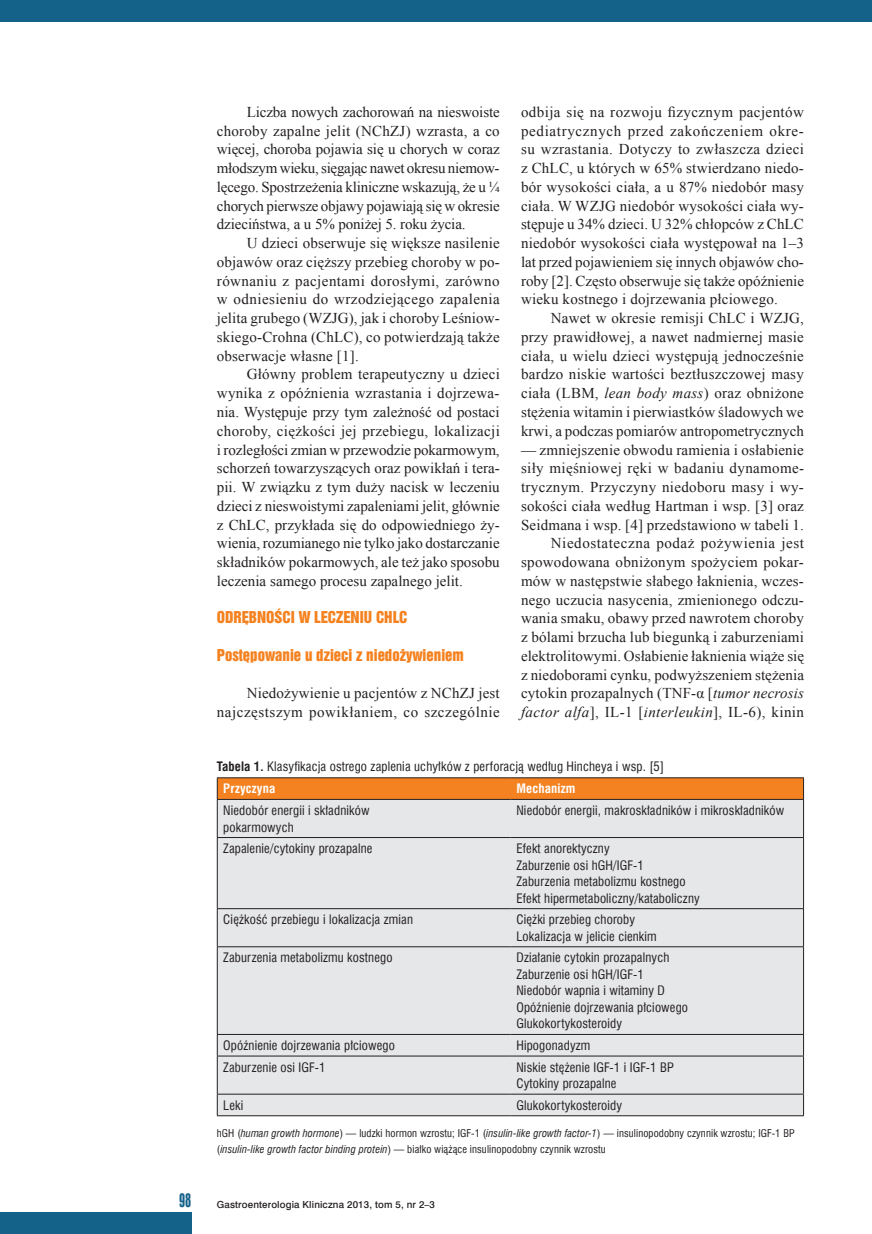
<style>
.page{position:relative;width:872px;height:1234px;background:#fff}
.page>*{position:absolute;margin:0;border:0;box-sizing:border-box;transform-origin:0 0}
.t1{font:18px "Swis 924 EU";color:#14618a}
.t2{font:15px/18.8px "Times New Roman";letter-spacing:.01em;color:#231f20;text-align:justify}
.t3{font:15px/18.8px "Times New Roman";letter-spacing:.035em;color:#231f20;text-align:right}
.t4{font:15px "Swis 921 EU";color:#f58220}
.t5{font:12.75px/16.5px "Swis 721 Cn EU";letter-spacing:.01em;color:#231f20}
.t6{font:700 12.75px "Swis 721 Cn EU";letter-spacing:.015em;color:#fff}
.t7{font:10.5px/16.5px "Swis 721 Cn EU";letter-spacing:.01em;color:#231f20}
.t8{font:9.75px "Swis 721 Md EU";letter-spacing:.015em;color:#231f20}
.s1{font-style:italic}
.s2{font-weight:700}
.s3{font-weight:700;color:#fff}
</style>
<div class="page">
<div style="left:0;top:0;width:872px;height:21px;background:#14618a"></div>
<div style="left:0;top:1212px;width:191px;height:21px;background:#14618a"></div>
<div style="left:218px;top:799px;width:585px;height:316px;background:#e6e7e9"></div>
<hr style="left:217px;top:799px;width:1px;height:38px;background:#231f20">
<hr style="left:803px;top:799px;width:1px;height:38px;background:#231f20">
<hr style="left:217px;top:837px;width:293px;height:1px;background:#231f20">
<hr style="left:217px;top:837px;width:1px;height:71px;background:#231f20">
<hr style="left:510px;top:837px;width:294px;height:1px;background:#231f20">
<hr style="left:803px;top:837px;width:1px;height:71px;background:#231f20">
<hr style="left:217px;top:908px;width:293px;height:1px;background:#231f20">
<hr style="left:217px;top:908px;width:1px;height:38px;background:#231f20">
<hr style="left:510px;top:908px;width:294px;height:1px;background:#231f20">
<hr style="left:803px;top:908px;width:1px;height:38px;background:#231f20">
<hr style="left:217px;top:946px;width:293px;height:1px;background:#231f20">
<hr style="left:217px;top:946px;width:1px;height:87px;background:#231f20">
<hr style="left:510px;top:946px;width:294px;height:1px;background:#231f20">
<hr style="left:803px;top:946px;width:1px;height:87px;background:#231f20">
<hr style="left:217px;top:1033px;width:293px;height:1px;background:#231f20">
<svg style="left:217px;top:1034px;width:1px;height:21px"></svg>
<hr style="left:510px;top:1033px;width:294px;height:1px;background:#231f20">
<svg style="left:803px;top:1034px;width:1px;height:21px"></svg>
<hr style="left:217px;top:1055px;width:293px;height:1px;background:#231f20">
<hr style="left:217px;top:1056px;width:1px;height:37px;background:#231f20">
<hr style="left:510px;top:1055px;width:294px;height:1px;background:#231f20">
<hr style="left:803px;top:1056px;width:1px;height:37px;background:#231f20">
<hr style="left:217px;top:1093px;width:293px;height:1px;background:#231f20">
<svg style="left:217px;top:1094px;width:1px;height:21px"></svg>
<hr style="left:510px;top:1093px;width:294px;height:1px;background:#231f20">
<svg style="left:803px;top:1094px;width:1px;height:21px"></svg>
<hr style="left:217px;top:1115px;width:293px;height:1px;background:#231f20">
<hr style="left:510px;top:1115px;width:294px;height:1px;background:#231f20">
<svg style="left:217px;top:777px;width:587px;height:22px;background:#ea7e22"></svg>
<p class="t2" style="left:217px;top:102px;width:284px;text-indent:30px">Liczba nowych zachorowań na nieswoiste choroby zapalne jelit (NChZJ) wzrasta, a co więcej, choroba pojawia się u chorych w coraz młodszym wieku, sięgając nawet okresu niemow&shy;lęcego. Spostrzeżenia kliniczne wskazują, że u ¼ chorych pierwsze objawy pojawiają się w okresie dzieciństwa, a u 5% poniżej 5. roku życia.</p>
<p class="t2" style="left:217px;top:233px;width:284px;text-indent:30px">U dzieci obserwuje się większe nasilenie objawów oraz cięższy przebieg choroby w po&shy;równaniu z pacjentami dorosłymi, zarówno w odniesieniu do wrzodziejącego zapalenia jelita grubego (WZJG), jak i choroby Leśniow&shy;skiego-Crohna (ChLC), co potwierdzają także obserwacje własne [1].</p>
<p class="t2" style="left:217px;top:365px;width:284px;text-indent:30px">Główny problem terapeutyczny u dzieci wynika z opóźnienia wzrastania i dojrzewa&shy;nia. Występuje przy tym zależność od postaci choroby, ciężkości jej przebiegu, lokalizacji i rozległości zmian w przewodzie pokarmowym, schorzeń towarzyszących oraz powikłań i tera&shy;pii. W związku z tym duży nacisk w leczeniu dzieci z nieswoistymi zapaleniami jelit, głównie z ChLC, przykłada się do odpowiedniego ży&shy;wienia, rozumianego nie tylko jako dostarczanie składników pokarmowych, ale też jako sposobu leczenia samego procesu zapalnego jelit.</p>
<p class="t4" style="left:217px;top:607px;width:184px">Odrębności w leczeniu ChLC</p>
<p class="t4" style="left:217px;top:645px;width:248px">Postępowanie u dzieci z niedożywieniem</p>
<p class="t3" style="left:217px;top:683px;width:284px">Niedożywienie u pacjentów z NChZJ jest najczęstszym powikłaniem, co szczególnie</p>
<p class="t2" style="left:521px;top:102px;width:284px">odbija się na rozwoju fizycznym pacjentów pediatrycznych przed zakończeniem okre&shy;su wzrastania. Dotyczy to zwłaszcza dzieci z ChLC, u których w 65% stwierdzano niedo&shy;bór wysokości ciała, a u 87% niedobór masy ciała. W WZJG niedobór wysokości ciała wy&shy;stępuje u 34% dzieci. U 32% chłopców z ChLC niedobór wysokości ciała występował na 1–3 lat przed pojawieniem się innych objawów cho&shy;roby [2]. Często obserwuje się także opóźnienie wieku kostnego i dojrzewania płciowego.</p>
<p class="t2" style="left:521px;top:308px;width:284px;text-indent:30px">Nawet w okresie remisji ChLC i WZJG, przy prawidłowej, a nawet nadmiernej masie ciała, u wielu dzieci występują jednocześnie bardzo niskie wartości beztłuszczowej masy ciała (LBM, <span class="s1">lean body mass</span>) oraz obniżone stężenia witamin i pierwiastków śladowych we krwi, a podczas pomiarów antropometrycznych</p>
<p class="t2" style="left:521px;top:440px;width:284px;text-align:right">— zmniejszenie obwodu ramienia i osłabienie siły mięśniowej ręki w badaniu dynamome&shy;trycznym. Przyczyny niedoboru masy i wy&shy;sokości ciała według Hartman i wsp. [3] oraz Seidmana i wsp. [4] przedstawiono w tabeli 1.<br>Niedostateczna podaż pożywienia jest spowodowana obniżonym spożyciem pokar&shy;mów w następstwie słabego łaknienia, wczes&shy;nego uczucia nasycenia, zmienionego odczu&shy;wania smaku, obawy przed nawrotem choroby z bólami brzucha lub biegunką i zaburzeniami elektrolitowymi. Osłabienie łaknienia wiąże się z niedoborami cynku, podwyższeniem stężenia cytokin prozapalnych (TNF-α [<span class="s1">tumor necrosis factor alfa</span>], IL-1 [<span class="s1">interleukin</span>], IL-6), kinin</p>
<p class="t5" style="left:223px;top:755px;width:442px;line-height:22px;text-indent:-6px"><span class="s2">Tabela 1.</span> Klasyfikacja ostrego zaplenia uchyłków z perforacją według Hincheya i wsp. [5]<br><span class="s3">Przyczyna</span></p>
<p class="t6" style="left:516px;top:781px;width:60px">Mechanizm</p>
<p class="t5" style="left:223px;top:801px;width:148px">Niedobór energii i składników pokarmowych</p>
<p class="t5" style="left:516px;top:801px;width:269px">Niedobór energii, makroskładników i mikroskładników</p>
<p class="t5" style="left:223px;top:840px;width:151px">Zapalenie/cytokiny prozapalne</p>
<p class="t5" style="left:516px;top:840px;width:185px">Efekt anorektyczny<br>Zaburzenie osi hGH/IGF-1<br>Zaburzenia metabolizmu kostnego<br>Efekt hipermetaboliczny/kataboliczny</p>
<p class="t5" style="left:223px;top:911px;width:191px">Ciężkość przebiegu i lokalizacja zmian</p>
<p class="t5" style="left:516px;top:911px;width:142px">Ciężki przebieg choroby<br>Lokalizacja w jelicie cienkim</p>
<p class="t5" style="left:223px;top:949px;width:171px">Zaburzenia metabolizmu kostnego</p>
<p class="t5" style="left:516px;top:949px;width:173px">Działanie cytokin prozapalnych<br>Zaburzenie osi hGH/IGF-1<br>Niedobór wapnia i witaminy D<br>Opóźnienie dojrzewania płciowego<br>Glukokortykosteroidy</p>
<p class="t5" style="left:223px;top:1036px;width:173px">Opóźnienie dojrzewania płciowego</p>
<p class="t5" style="left:516px;top:1036px;width:75px">Hipogonadyzm</p>
<p class="t5" style="left:223px;top:1058px;width:104px">Zaburzenie osi IGF-1</p>
<p class="t5" style="left:516px;top:1058px;width:159px">Niskie stężenie IGF-1 i IGF-1 BP<br>Cytokiny prozapalne</p>
<p class="t5" style="left:223px;top:1096px;width:22px">Leki</p>
<p class="t5" style="left:516px;top:1096px;width:107px">Glukokortykosteroidy</p>
<p class="t7" style="left:217px;top:1124px;width:579px">hGH (<span class="s1">human growth hormone</span>) — ludzki hormon wzrostu; IGF-1 (<span class="s1">insulin-like growth factor-1</span>) — insulinopodobny czynnik wzrostu; IGF-1 BP (<span class="s1">insulin-like growth factor binding protein</span>) — białko wiążące insulinopodobny czynnik wzrostu</p>
<p class="t1" style="left:179px;top:1188px;width:14px">98</p>
<p class="t8" style="left:217px;top:1198px;width:220px">Gastroenterologia Kliniczna 2013, tom 5, nr 2–3</p>
</div>
